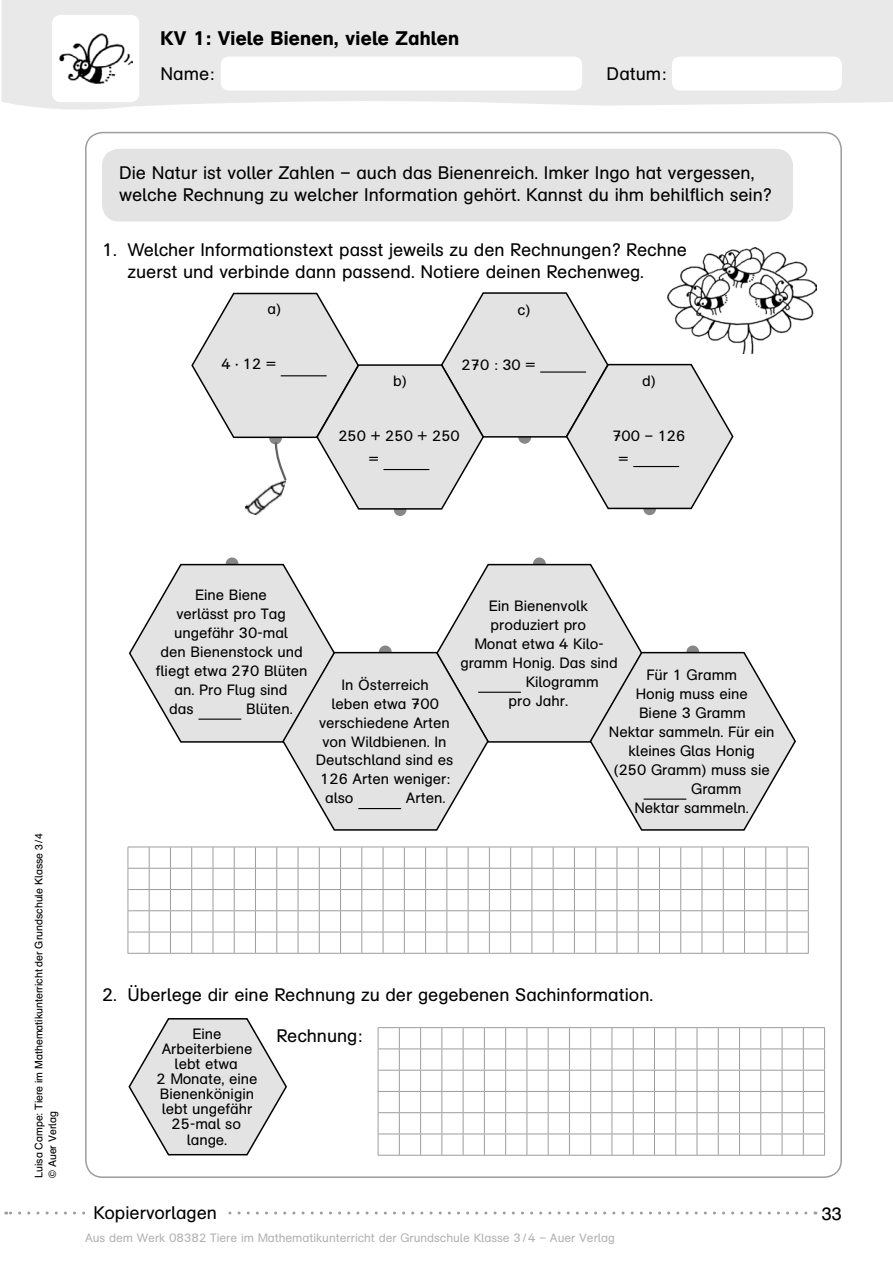
<style>
.page{position:relative;width:893px;height:1263px;background:#fff}
.page>*{position:absolute;margin:0;border:0;box-sizing:border-box;transform-origin:0 0}
.t1{font:700 19.5px "GSGBY Mathe 07";letter-spacing:.015em;color:#000}
.t2{font:18px/22.5px "GSGBY Mathe 07";color:#000}
.t3{font:18px "Auer Schulbuch";color:#000}
.t4{font:14.85px/15px "GSGBY Mathe 07";color:#000}
.t5{font:12px "GSGBY Mathe 07";color:#b3b2b2}
.t6{font:10.5px/13.5px "Auer Schulbuch";color:#000}
</style>
<div class="page">
<svg style="left:1px;top:0;width:892px;height:110px;fill:#e9e9e9"></svg>
<svg style="left:6px;top:1211px;width:800px;height:3px"></svg>
<div style="left:52px;top:15px;width:87px;height:87px;background:#fff;border-radius:9px"></div>
<img style="left:59px;top:33px;width:73px;height:51px">
<img style="left:670px;top:248px;width:146px;height:105px">
<div style="left:85px;top:1206px;width:140px;height:13px;background:#fff"></div>
<svg style="left:128px;top:846px;width:681px;height:108px"></svg>
<svg style="left:378px;top:1027px;width:447px;height:129px"></svg>
<div style="left:226px;top:557px;width:12px;height:13px;background:#878787;border-radius:50%"></div>
<svg style="left:533px;top:557px;width:13px;height:13px"></svg>
<div style="left:394px;top:503px;width:13px;height:13px;background:#878787;border-radius:50%"></div>
<div style="left:643px;top:502px;width:13px;height:13px;background:#878787;border-radius:50%"></div>
<div style="left:102px;top:149px;width:691px;height:73px;background:#e3e3e3;border-radius:17px"></div>
<div style="left:221px;top:57px;width:361px;height:34px;background:#fff;border-radius:9px"></div>
<div style="left:672px;top:57px;width:170px;height:34px;background:#fff;border-radius:9px"></div>
<svg style="left:128px;top:562px;width:668px;height:269px"></svg>
<svg style="left:128px;top:1018px;width:159px;height:138px"></svg>
<svg style="left:191px;top:291px;width:543px;height:219px"></svg>
<img style="left:244px;top:471px;width:42px;height:44px">
<h1 class="t1" style="left:161px;top:26px;width:300px">KV 1: Viele Bienen, viele Zahlen</h1>
<p class="t2" style="left:161px;top:62px;width:55px">Name:</p>
<p class="t2" style="left:607px;top:62px;width:61px">Datum:</p>
<p class="t2" style="left:119px;top:161px;width:654px">Die Natur ist voller Zahlen – auch das Bienenreich. Imker Ingo hat vergessen, welche Rechnung zu welcher Information gehört. Kannst du ihm behilflich sein?</p>
<p class="t2" style="left:128px;top:238px;width:561px;text-indent:-26px">1. Welcher Informationstext passt jeweils zu den Rechnungen? Rechne zuerst und verbinde dann passend. Notiere deinen Rechenweg.</p>
<p class="t4" style="left:267px;top:301px;width:15px">a)</p>
<p class="t4" style="left:222px;top:356px;width:56px">4 • 12 =</p>
<p class="t4" style="left:517px;top:302px;width:14px">c)</p>
<p class="t4" style="left:393px;top:374px;width:15px">b)</p>
<p class="t4" style="left:462px;top:357px;width:75px">270 : 30 =</p>
<p class="t4" style="left:369px;top:425px;width:93px;line-height:23px;text-indent:-30px">250 + 250 + 250 =</p>
<p class="t4" style="left:642px;top:373px;width:15px">d)</p>
<p class="t4" style="left:618px;top:424px;width:68px;line-height:23px;text-indent:-6px">700 – 126 =</p>
<p class="t6" style="left:32px;top:1178px;width:347px;rotate:-90deg">Luisa Campe: Tiere im Mathematikunterricht der Grundschule Klasse 3/4 © Auer Verlag</p>
<p class="t4" style="left:195px;top:588px;width:73px">Eine Biene</p>
<p class="t4" style="left:176px;top:607px;width:111px">verlässt pro Tag</p>
<p class="t4" style="left:174px;top:625px;width:115px">ungefähr 30-mal</p>
<p class="t4" style="left:161px;top:644px;width:144px">den Bienenstock und</p>
<p class="t4" style="left:156px;top:663px;width:153px">fliegt etwa 270 Blüten</p>
<p class="t4" style="left:174px;top:682px;width:115px">an. Pro Flug sind</p>
<p class="t4" style="left:169px;top:701px;width:26px">das</p>
<p class="t4" style="left:246px;top:701px;width:48px">Blüten.</p>
<p class="t4" style="left:342px;top:677px;width:89px">In Österreich</p>
<p class="t4" style="left:331px;top:696px;width:109px">leben etwa 700</p>
<p class="t4" style="left:319px;top:715px;width:132px">verschiedene Arten</p>
<p class="t4" style="left:322px;top:734px;width:126px">von Wildbienen. In</p>
<p class="t4" style="left:316px;top:753px;width:139px">Deutschland sind es</p>
<p class="t4" style="left:320px;top:772px;width:132px">126 Arten weniger:</p>
<p class="t4" style="left:325px;top:790px;width:30px">also</p>
<p class="t4" style="left:406px;top:790px;width:41px">Arten.</p>
<p class="t4" style="left:489px;top:599px;width:100px">Ein Bienenvolk</p>
<p class="t4" style="left:490px;top:617px;width:97px">produziert pro</p>
<p class="t4" style="left:474px;top:636px;width:131px">Monat etwa 4 Kilo-</p>
<p class="t4" style="left:460px;top:655px;width:159px">gramm Honig. Das sind</p>
<p class="t4" style="left:526px;top:674px;width:74px">Kilogramm</p>
<p class="t4" style="left:508px;top:693px;width:61px">pro Jahr.</p>
<p class="t4" style="left:646px;top:668px;width:92px">Für 1 Gramm</p>
<p class="t4" style="left:636px;top:687px;width:114px">Honig muss eine</p>
<p class="t4" style="left:639px;top:705px;width:108px">Biene 3 Gramm</p>
<p class="t4" style="left:609px;top:724px;width:167px">Nektar sammeln. Für ein</p>
<p class="t4" style="left:629px;top:743px;width:128px">kleines Glas Honig</p>
<p class="t4" style="left:614px;top:762px;width:157px">(250 Gramm) muss sie</p>
<p class="t4" style="left:691px;top:781px;width:52px">Gramm</p>
<p class="t4" style="left:634px;top:800px;width:116px">Nektar sammeln.</p>
<p class="t2" style="left:102px;top:984px;width:553px">2. Überlege dir eine Rechnung zu der gegebenen Sachinformation.</p>
<p class="t2" style="left:276px;top:1024px;width:88px">Rechnung:</p>
<p class="t4" style="left:156px;top:1027px;width:103px;text-align:center">Eine<br>Arbeiterbiene lebt etwa<br>2 Monate, eine<br>Bienenkönigin lebt ungefähr<br>25-mal so lange.</p>
<p class="t2" style="left:94px;top:1201px;width:125px">Kopiervorlagen</p>
<p class="t5" style="left:85px;top:1230px;width:531px">Aus dem Werk 08382 Tiere im Mathematikunterricht der Grundschule Klasse 3/4 – Auer Verlag</p>
<p class="t3" style="left:822px;top:1202px;width:22px">33</p>
</div>
